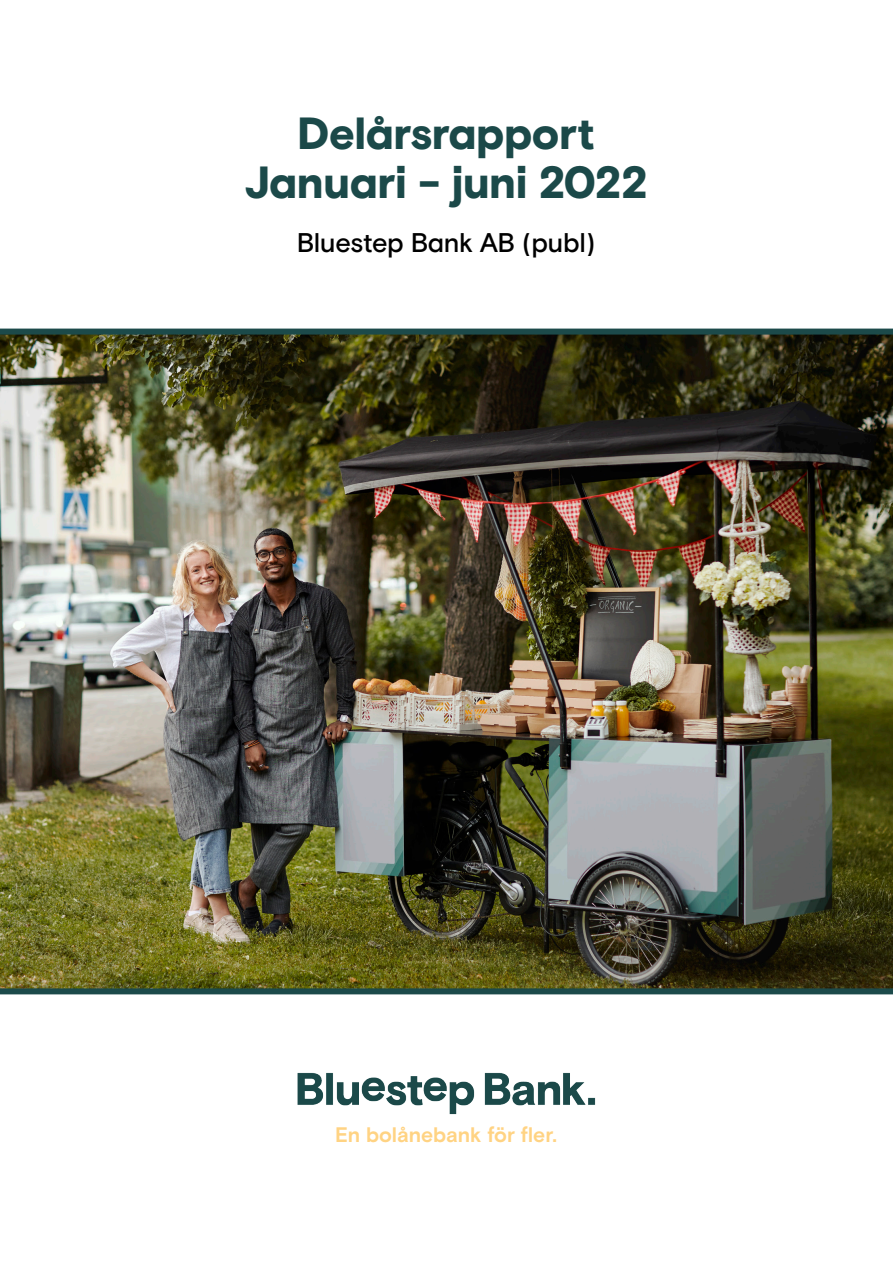
<style>
.page{position:relative;width:893px;height:1263px;background:#fff}
.page>*{position:absolute;margin:0;border:0;box-sizing:border-box;transform-origin:0 0}
.t1{font:900 45px/49.5px "Basis Grotesque Pro";letter-spacing:-.01em;color:#1b4949;text-align:center}
.t2{font:500 27px "Basis Grotesque Pro";letter-spacing:-.02em;color:#000}
.t3{font:700 21px "Basis Grotesque Pro";color:#ffd383}
</style>
<div class="page">
<img style="left:297px;top:1072px;width:299px;height:43px">
<img style="left:0;top:329px;width:893px;height:665px">
<p class="t1" style="left:244px;top:111px;width:405px">Delårsrapport<br>Januari - juni 2022</p>
<p class="t2" style="left:297px;top:226px;width:300px">Bluestep Bank AB (publ)</p>
<p class="t3" style="left:335px;top:1123px;width:223px">En bolånebank för fler.</p>
</div>
